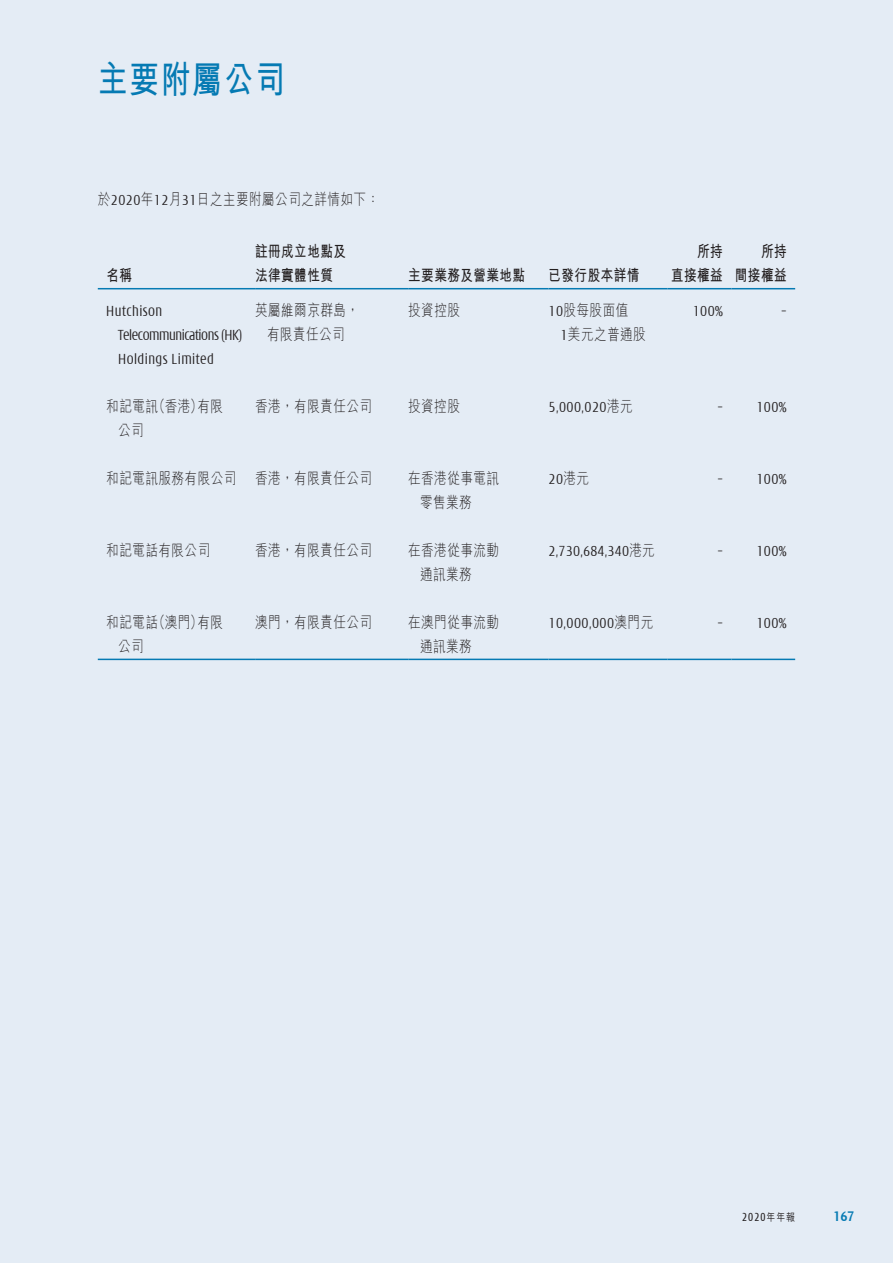
<style>
.page{position:relative;width:893px;height:1263px;background:#e4ecf5}
.page>*{position:absolute;margin:0;border:0;box-sizing:border-box;transform-origin:0 0}
.t1{font:700 37.5px "M Hei HK";letter-spacing:.05em;color:#057ab3;scale:.8 1}
.t2{font:300 15.75px/24px "M Hei HK";letter-spacing:.035em;color:#231f20;scale:.8 1}
.t3{font:300 condensed 15.75px/24px "Modena";letter-spacing:.03em;color:#231f20;scale:.96 1}
.t4{font:700 15.75px/24px "M Hei HK";letter-spacing:.035em;color:#231f20;text-align:right;scale:.8 1}
.t5{font:700 condensed 15px "Modena";color:#057ab3}
.t6{font:condensed 12.75px "Modena";color:#231f20;scale:.85 1}
.s1{font-family:"Modena";font-stretch:condensed}
.s2{font-family:"M Hei HK";font-stretch:normal}
.s3{font-family:"M Hei HK";font-weight:500;font-stretch:normal;font-size:10.5px}
</style>
<div class="page">
<hr style="left:98px;top:288px;width:157px;height:1px;background:#057ab3">
<hr style="left:255px;top:288px;width:153px;height:1px;background:#057ab3">
<hr style="left:408px;top:288px;width:141px;height:1px;background:#057ab3">
<hr style="left:549px;top:288px;width:119px;height:1px;background:#057ab3">
<hr style="left:668px;top:288px;width:63px;height:1px;background:#057ab3">
<hr style="left:731px;top:288px;width:64px;height:1px;background:#057ab3">
<hr style="left:98px;top:659px;width:157px;height:1px;background:#057ab3">
<hr style="left:255px;top:659px;width:153px;height:1px;background:#057ab3">
<hr style="left:408px;top:659px;width:141px;height:1px;background:#057ab3">
<hr style="left:549px;top:659px;width:119px;height:1px;background:#057ab3">
<hr style="left:668px;top:659px;width:63px;height:1px;background:#057ab3">
<hr style="left:731px;top:659px;width:64px;height:1px;background:#057ab3">
<h1 class="t1" style="left:98px;top:52px;width:236px">主要附屬公司</h1>
<p class="t2" style="left:98px;top:187px;width:353px">於<span class="s1">2020</span>年<span class="s1">12</span>月<span class="s1">31</span>日之主要附屬公司之詳情如下：</p>
<p class="t4" style="left:106px;top:262px;width:34px">名稱</p>
<p class="t4" style="left:255px;top:238px;width:115px;text-align:left">註冊成立地點及法律實體性質</p>
<p class="t4" style="left:408px;top:262px;width:148px">主要業務及營業地點</p>
<p class="t4" style="left:549px;top:262px;width:115px">已發行股本詳情</p>
<p class="t4" style="left:671px;top:238px;width:66px">所持<br>直接權益</p>
<p class="t4" style="left:735px;top:238px;width:66px">所持<br>間接權益</p>
<p class="t3" style="left:118px;top:299px;width:131px;text-indent:-12px">Hutchison<br>Telecommunications (HK)<br>Holdings Limited</p>
<p class="t2" style="left:255px;top:297px;width:131px;text-align:center">英屬維爾京群島，有限責任公司</p>
<p class="t2" style="left:408px;top:297px;width:66px">投資控股</p>
<p class="t2" style="left:560px;top:297px;width:108px;text-indent:-12px"><span class="s1">10</span>股每股面值<br><span class="s1">1</span>美元之普通股</p>
<p class="t3" style="left:693px;top:299px;width:33px">100%</p>
<p class="t3" style="left:781px;top:299px;width:7px">–</p>
<p class="t2" style="left:118px;top:393px;width:133px;text-indent:-12px">和記電訊（香港）有限公司</p>
<p class="t2" style="left:255px;top:393px;width:148px">香港，有限責任公司</p>
<p class="t2" style="left:408px;top:393px;width:66px">投資控股</p>
<p class="t3" style="left:549px;top:395px;width:89px">5,000,020<span class="s2">港元</span></p>
<p class="t3" style="left:717px;top:395px;width:74px">– 100%</p>
<p class="t2" style="left:106px;top:465px;width:334px">和記電訊服務有限公司 香港，有限責任公司</p>
<p class="t2" style="left:420px;top:465px;width:100px;text-indent:-12px">在香港從事電訊零售業務</p>
<p class="t3" style="left:549px;top:467px;width:44px">20<span class="s2">港元</span></p>
<p class="t3" style="left:717px;top:467px;width:74px">– 100%</p>
<p class="t2" style="left:106px;top:537px;width:131px">和記電話有限公司</p>
<p class="t2" style="left:255px;top:537px;width:148px">香港，有限責任公司</p>
<p class="t2" style="left:420px;top:537px;width:100px;text-indent:-12px">在香港從事流動通訊業務</p>
<p class="t3" style="left:549px;top:539px;width:112px">2,730,684,340<span class="s2">港元</span></p>
<p class="t3" style="left:717px;top:539px;width:74px">– 100%</p>
<p class="t2" style="left:118px;top:609px;width:133px;text-indent:-12px">和記電話（澳門）有限公司</p>
<p class="t2" style="left:255px;top:609px;width:148px">澳門，有限責任公司</p>
<p class="t2" style="left:420px;top:609px;width:100px;text-indent:-12px">在澳門從事流動通訊業務</p>
<p class="t3" style="left:549px;top:611px;width:111px">10,000,000<span class="s2">澳門元</span></p>
<p class="t3" style="left:717px;top:611px;width:74px">– 100%</p>
<p class="t6" style="left:742px;top:1211px;width:64px">2020<span class="s3">年年報</span></p>
<p class="t5" style="left:834px;top:1209px;width:22px">167</p>
</div>
